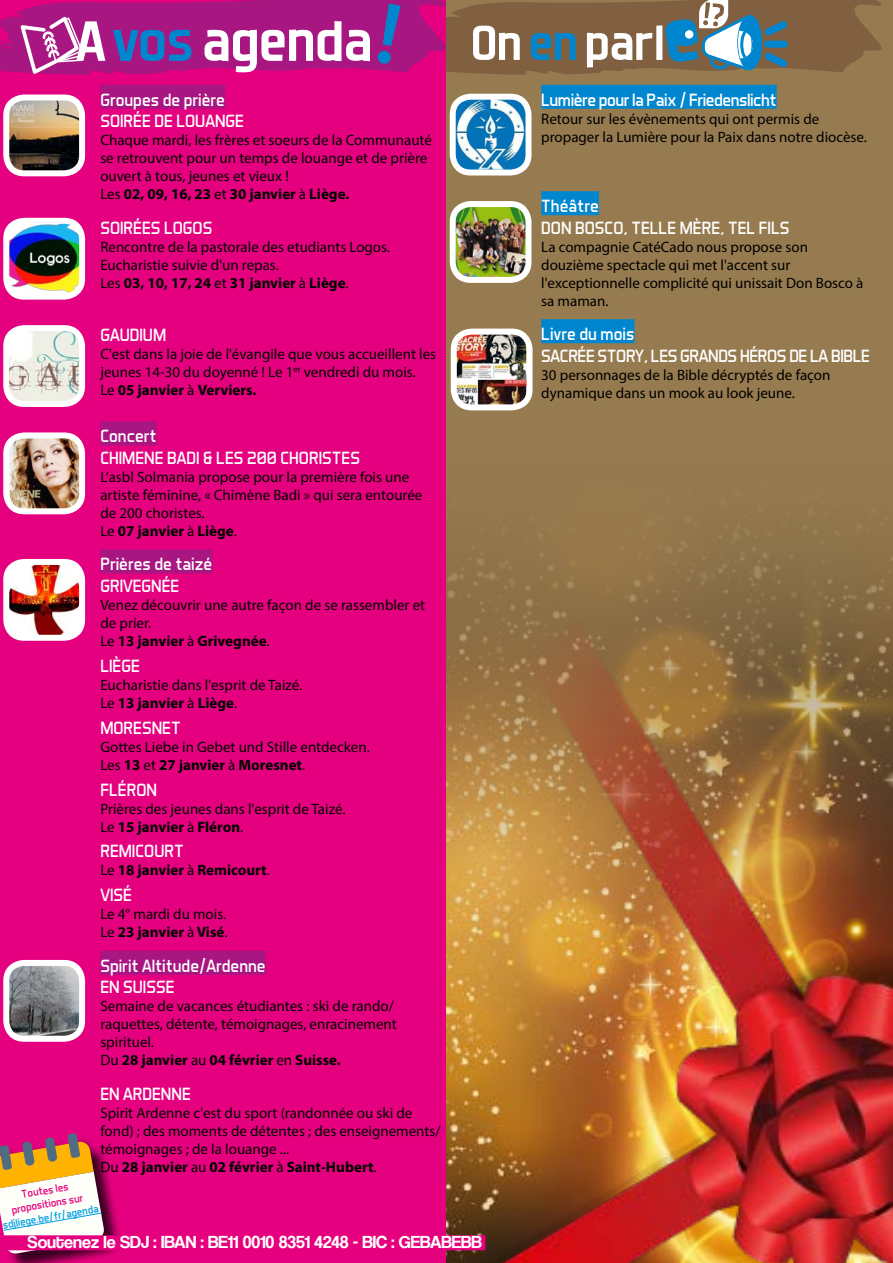
<style>
.page{position:relative;width:893px;height:1263px;background:#fff}
.page>*{position:absolute;margin:0;border:0;box-sizing:border-box;transform-origin:0 0}
.t1{font:18px/21.6px "Aero Matics";color:#fff}
.t2{font:18px "Coolvetica Rg";color:#fff}
.t3{font:18px/21.6px "Aero Matics";letter-spacing:-.02em;color:#fff}
.t4{font:18px "Aero Matics";letter-spacing:-.025em;color:#fff}
.t5{font:15px/18px "Myriad Pro";color:#000}
.t6{font:700 15px "Myriad Pro";color:#000}
.t7{font:11.25px/13.5px "Aero Matics";color:#e6007d;text-align:center}
.t8{font:11.25px "Aero Matics";color:#009fe3}
.s1{font-weight:700}
.s2{font-weight:400}
</style>
<div class="page">
<div style="left:445px;top:0;width:448px;height:1263px;background:#977b50"></div>
<img style="left:446px;top:545px;width:447px;height:718px">
<img style="left:478px;top:610px;width:415px;height:653px">
<div style="left:541px;top:85px;width:236px;height:24px;background:#0086ce"></div>
<div style="left:541px;top:191px;width:58px;height:24px;background:#0086ce"></div>
<div style="left:541px;top:319px;width:93px;height:24px;background:#0086ce"></div>
<img style="left:458px;top:336px;width:68px;height:67px">
<div style="left:451px;top:329px;width:82px;height:81px;border:6px solid #fff;border-radius:18px"></div>
<img style="left:457px;top:208px;width:67px;height:68px">
<div style="left:450px;top:201px;width:81px;height:82px;border:6px solid #fff;border-radius:18px"></div>
<img style="left:457px;top:101px;width:67px;height:68px">
<div style="left:450px;top:94px;width:81px;height:82px;border:6px solid #fff;border-radius:18px"></div>
<div style="left:0;top:0;width:446px;height:1263px;background:#e4007e"></div>
<svg style="left:0;top:0;width:882px;height:75px;background:#9b5a7f"></svg>
<div style="left:100px;top:85px;width:125px;height:24px;background:#a71681"></div>
<div style="left:100px;top:421px;width:57px;height:24px;background:#a71681"></div>
<div style="left:100px;top:549px;width:112px;height:24px;background:#a71681"></div>
<div style="left:100px;top:951px;width:166px;height:24px;background:#a71681"></div>
<img style="left:10px;top:332px;width:68px;height:68px">
<div style="left:3px;top:325px;width:82px;height:82px;border:6px solid #fff;border-radius:18px"></div>
<img style="left:10px;top:102px;width:68px;height:67px">
<div style="left:3px;top:95px;width:82px;height:81px;border:6px solid #fff;border-radius:18px"></div>
<img style="left:10px;top:225px;width:68px;height:68px">
<div style="left:3px;top:218px;width:82px;height:82px;border:6px solid #fff;border-radius:18px"></div>
<img style="left:10px;top:439px;width:68px;height:68px">
<div style="left:3px;top:432px;width:82px;height:82px;border:6px solid #fff;border-radius:18px"></div>
<img style="left:10px;top:566px;width:68px;height:68px">
<div style="left:3px;top:559px;width:82px;height:82px;border:6px solid #fff;border-radius:18px"></div>
<img style="left:10px;top:967px;width:68px;height:68px">
<div style="left:3px;top:960px;width:82px;height:82px;border:6px solid #fff;border-radius:18px"></div>
<div style="left:0;top:1135px;width:123px;height:128px;background:#000;opacity:.75"></div>
<svg style="left:0;top:1133px;width:105px;height:121px;background:#deab9a"></svg>
<div style="left:1px;top:1235px;width:484px;height:15px;background:#e6007d"></div>
<p class="t1" style="left:100px;top:89px;width:145px">GROUPES DE PRIÈRE<br>SOIRÉE DE LOUANGE</p>
<p class="t5" style="left:100px;top:131px;width:333px">Chaque mardi, les frères et soeurs de la Communauté se retrouvent pour un temps de louange et de prière ouvert à tous, jeunes et vieux !<br>Les <span class="s1">02, 09, 16, 23</span> et <span class="s1">30 janvier</span> à <span class="s1">Liège.</span></p>
<p class="t1" style="left:100px;top:217px;width:114px">SOIRÉES LOGOS</p>
<p class="t5" style="left:100px;top:238px;width:291px">Rencontre de la pastorale des etudiants Logos.<br>Eucharistie suivie d'un repas.<br>Les <span class="s1">03, 10, 17, 24</span> et <span class="s1">31 janvier</span> à <span class="s1">Liège</span>.</p>
<p class="t1" style="left:100px;top:324px;width:67px">GAUDIUM</p>
<p class="t5" style="left:100px;top:345px;width:337px">C'est dans la joie de l'évangile que vous accueillent les jeunes 14-30 du doyenné ! Le 1<sup>er</sup> vendredi du mois.<br>Le <span class="s1">05 janvier</span> à <span class="s1">Verviers.</span></p>
<p class="t1" style="left:100px;top:425px;width:261px">CONCERT<br>CHIMENE BADI &amp; LES 200 CHORISTES</p>
<p class="t5" style="left:100px;top:468px;width:324px">L’asbl Solmania propose pour la première fois une artiste féminine, « Chimène Badi » qui sera entourée de 200 choristes.<br>Le <span class="s1">07 janvier</span> à <span class="s1">Liège</span>.</p>
<p class="t1" style="left:100px;top:553px;width:113px">PRIÈRES DE TAIZÉ<br>GRIVEGNÉE</p>
<p class="t5" style="left:100px;top:596px;width:326px">Venez découvrir une autre façon de se rassembler et de prier.<br>Le <span class="s1">13 janvier</span> à <span class="s1">Grivegnée</span>.</p>
<p class="t1" style="left:100px;top:655px;width:41px">LIÈGE</p>
<p class="t5" style="left:100px;top:676px;width:203px">Eucharistie dans l'esprit de Taizé.<br>Le <span class="s1">13 janvier</span> à <span class="s1">Liège</span>.</p>
<p class="t1" style="left:100px;top:716px;width:79px">MORESNET</p>
<p class="t5" style="left:100px;top:737px;width:271px">Gottes Liebe in Gebet und Stille entdecken.<br>Les <span class="s1">13</span> et <span class="s1">27 janvier</span> à <span class="s1">Moresnet</span>.</p>
<p class="t1" style="left:100px;top:778px;width:56px">FLÉRON</p>
<p class="t5" style="left:100px;top:799px;width:247px">Prières des jeunes dans l'esprit de Taizé.<br>Le <span class="s1">15 janvier</span> à <span class="s1">Fléron</span>.</p>
<p class="t1" style="left:100px;top:840px;width:82px">REMICOURT</p>
<p class="t6" style="left:100px;top:861px;width:171px"><span class="s2">Le</span> 18 janvier <span class="s2">à</span> Remicourt<span class="s2">.</span></p>
<p class="t1" style="left:100px;top:884px;width:33px">VISÉ</p>
<p class="t5" style="left:100px;top:905px;width:129px">Le 4° mardi du mois.<br>Le <span class="s1">23 janvier</span> à <span class="s1">Visé</span>.</p>
<p class="t1" style="left:100px;top:954px;width:167px">SPIRIT ALTITUDE/ARDENNE<br>EN SUISSE</p>
<p class="t5" style="left:100px;top:997px;width:298px">Semaine de vacances étudiantes : ski de rando/ raquettes, détente, témoignages, enracinement spirituel.<br>Du <span class="s1">28 janvier</span> au <span class="s1">04 février</span> en <span class="s1">Suisse.</span></p>
<p class="t1" style="left:100px;top:1082px;width:92px">EN ARDENNE</p>
<p class="t5" style="left:100px;top:1103px;width:342px">Spirit Ardenne c'est du sport (randonnée ou ski de fond) ; des moments de détentes ; des enseignements/ témoignages ; de la louange ...<br>Du <span class="s1">28 janvier</span> au <span class="s1">02 février</span> à <span class="s1">Saint-Hubert</span>.</p>
<p class="t7" style="left:8px;top:1190px;width:76px;rotate:-10deg">TOUTES LES<br>PROPOSITIONS SUR</p>
<p class="t8" style="left:2px;top:1219px;width:99px;rotate:-10deg">SDJLIEGE.BE/FR/AGENDA</p>
<p class="t2" style="left:28px;top:1231px;width:456px">Soutenez le SDJ : IBAN : BE11 0010 8351 4248 - BIC : GEBABEBB</p>
<p class="t4" style="left:541px;top:89px;width:237px">LUMIÈRE POUR LA PAIX / FRIEDENSLICHT</p>
<p class="t5" style="left:541px;top:109px;width:327px">Retour sur les évènements qui ont permis de propager la Lumière pour la Paix dans notre diocèse.</p>
<p class="t1" style="left:541px;top:195px;width:250px">THÉÂTRE<br>DON BOSCO, TELLE MÈRE, TEL FILS</p>
<p class="t5" style="left:541px;top:238px;width:324px">La compagnie CatéCado nous propose son douzième spectacle qui met l'accent sur l'exceptionnelle complicité qui unissait Don Bosco à sa maman.</p>
<p class="t3" style="left:541px;top:323px;width:330px">LIVRE DU MOIS<br>SACRÉE STORY, LES GRANDS HÉROS DE LA BIBLE</p>
<p class="t5" style="left:541px;top:366px;width:291px">30 personnages de la Bible décryptés de façon dynamique dans un mook au look jeune.</p>
</div>
